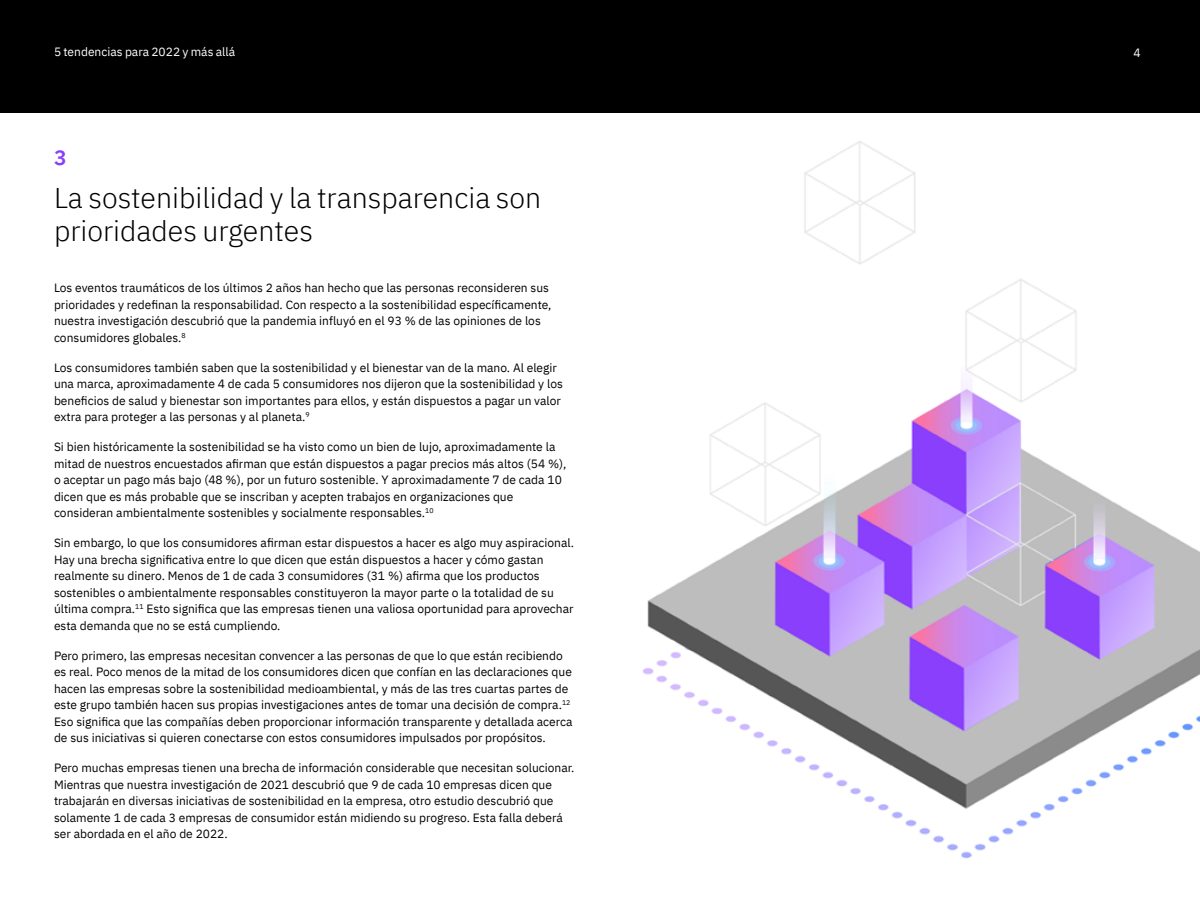
<style>
.page{position:relative;width:1200px;height:900px;background:#fff}
.page>*{position:absolute;margin:0;border:0;box-sizing:border-box;transform-origin:0 0}
.t1{font:300 28.5px/33px "IBM Plex Sans";color:#000}
.t2{font:600 21px "IBM Plex Sans";color:#8a3ffc}
.t3{font:12px/16.5px "IBM Plex Sans";color:#000}
.t4{font:12px "IBM Plex Sans";color:#fff}
</style>
<div class="page">
<img style="left:619px;top:112px;width:581px;height:747px">
<div style="left:0;top:0;width:1200px;height:112px;background:#000"></div>
<p class="t4" style="left:54px;top:42px;width:183px">5 tendencias para 2022 y más allá</p>
<p class="t4" style="left:1134px;top:43px;width:9px">4</p>
<h2 class="t2" style="left:54px;top:141px;width:14px">3</h2>
<h1 class="t1" style="left:54px;top:179px;width:489px">La sostenibilidad y la transparencia son prioridades urgentes</h1>
<p class="t3" style="left:54px;top:279px;width:499px">Los eventos traumáticos de los últimos 2 años han hecho que las personas reconsideren sus prioridades y redefinan la responsabilidad. Con respecto a la sostenibilidad específicamente, nuestra investigación descubrió que la pandemia influyó en el 93 % de las opiniones de los consumidores globales.<sup>8</sup></p>
<p class="t3" style="left:54px;top:358px;width:510px">Los consumidores también saben que la sostenibilidad y el bienestar van de la mano. Al elegir una marca, aproximadamente 4 de cada 5 consumidores nos dijeron que la sostenibilidad y los beneficios de salud y bienestar son importantes para ellos, y están dispuestos a pagar un valor extra para proteger a las personas y al planeta.<sup>9</sup></p>
<p class="t3" style="left:54px;top:438px;width:514px">Si bien históricamente la sostenibilidad se ha visto como un bien de lujo, aproximadamente la mitad de nuestros encuestados afirman que están dispuestos a pagar precios más altos (54 %), o aceptar un pago más bajo (48 %), por un futuro sostenible. Y aproximadamente 7 de cada 10 dicen que es más probable que se inscriban y acepten trabajos en organizaciones que consideran ambientalmente sostenibles y socialmente responsables.<sup>10</sup></p>
<p class="t3" style="left:54px;top:534px;width:522px">Sin embargo, lo que los consumidores afirman estar dispuestos a hacer es algo muy aspiracional.<br>Hay una brecha significativa entre lo que dicen que están dispuestos a hacer y cómo gastan realmente su dinero. Menos de 1 de cada 3 consumidores (31 %) afirma que los productos sostenibles o ambientalmente responsables constituyeron la mayor parte o la totalidad de su última compra.<sup>11</sup> Esto significa que las empresas tienen una valiosa oportunidad para aprovechar esta demanda que no se está cumpliendo.</p>
<p class="t3" style="left:54px;top:646px;width:520px">Pero primero, las empresas necesitan convencer a las personas de que lo que están recibiendo es real. Poco menos de la mitad de los consumidores dicen que confían en las declaraciones que hacen las empresas sobre la sostenibilidad medioambiental, y más de las tres cuartas partes de este grupo también hacen sus propias investigaciones antes de tomar una decisión de compra.<sup>12<br></sup>Eso significa que las compañías deben proporcionar información transparente y detallada acerca de sus iniciativas si quieren conectarse con estos consumidores impulsados por propósitos.</p>
<p class="t3" style="left:54px;top:759px;width:522px">Pero muchas empresas tienen una brecha de información considerable que necesitan solucionar.<br>Mientras que nuestra investigación de 2021 descubrió que 9 de cada 10 empresas dicen que trabajarán en diversas iniciativas de sostenibilidad en la empresa, otro estudio descubrió que solamente 1 de cada 3 empresas de consumidor están midiendo su progreso. Esta falla deberá ser abordada en el año de 2022.</p>
</div>
